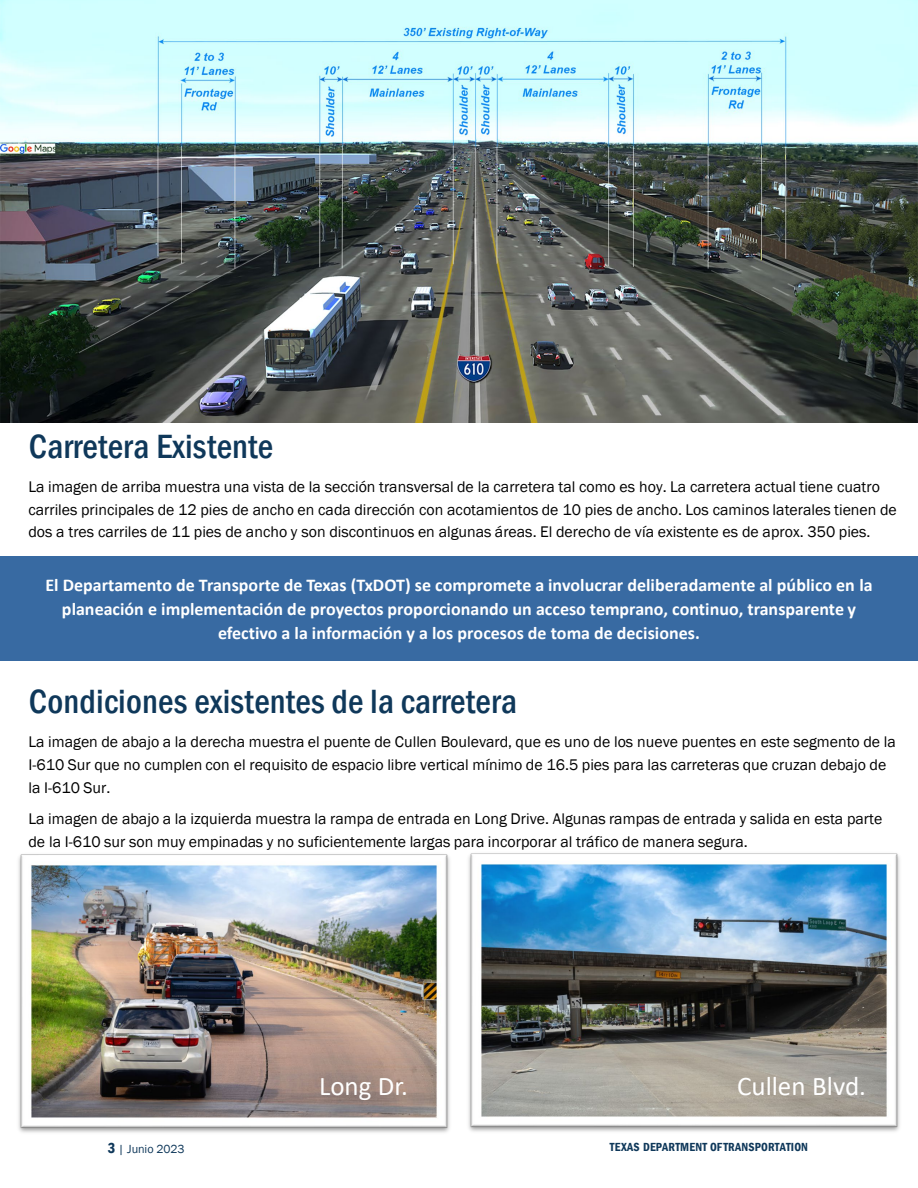
<style>
.page{position:relative;width:918px;height:1188px;background:#fff}
.page>*{position:absolute;margin:0;border:0;box-sizing:border-box;transform-origin:0 0}
.t1{font:500 condensed 34.5px "Franklin Gothic";letter-spacing:.005em;color:#0f385a}
.t2{font:27px "Calibri";color:#fff}
.t3{font:700 18px/24px "Calibri";color:#fff;text-align:center}
.t4{font:15.9px/22.6px "Franklin Gothic";color:#000}
.t5{font:600 condensed 12px "Franklin Gothic";letter-spacing:.015em;color:#0f385a}
.t6{font:12px "Franklin Gothic";letter-spacing:-.005em;color:#0f385a}
.s1{font-weight:600;font-stretch:condensed;font-size:15px}
</style>
<div class="page">
<div style="left:0;top:556px;width:918px;height:104px;background:#386aa2"></div>
<img style="left:468px;top:853px;width:432px;height:279px">
<img style="left:18px;top:854px;width:432px;height:279px">
<img style="left:0;top:0;width:918px;height:422px">
<p class="t1" style="left:29px;top:424px;width:246px">Carretera Existente</p>
<p class="t4" style="left:28px;top:476px;width:870px">La imagen de arriba muestra una vista de la sección transversal de la carretera tal como es hoy. La carretera actual tiene cuatro carriles principales de 12 pies de ancho en cada dirección con acotamientos de 10 pies de ancho. Los caminos laterales tienen de dos a tres carriles de 11 pies de ancho y son discontinuos en algunas áreas. El derecho de vía existente es de aprox. 350 pies.</p>
<p class="t3" style="left:45px;top:573px;width:829px">El Departamento de Transporte de Texas (TxDOT) se compromete a involucrar deliberadamente al público en la planeación e implementación de proyectos proporcionando un acceso temprano, continuo, transparente y efectivo a la información y a los procesos de toma de decisiones.</p>
<p class="t1" style="left:29px;top:679px;width:490px">Condiciones existentes de la carretera</p>
<p class="t4" style="left:28px;top:731px;width:869px">La imagen de abajo a la derecha muestra el puente de Cullen Boulevard, que es uno de los nueve puentes en este segmento de la<br>I-610 Sur que no cumplen con el requisito de espacio libre vertical mínimo de 16.5 pies para las carreteras que cruzan debajo de la I-610 Sur.</p>
<p class="t4" style="left:28px;top:808px;width:855px">La imagen de abajo a la izquierda muestra la rampa de entrada en Long Drive. Algunas rampas de entrada y salida en esta parte de la I-610 sur son muy empinadas y no suficientemente largas para incorporar al tráfico de manera segura.</p>
<p class="t2" style="left:319px;top:1067px;width:90px">Long Dr.</p>
<p class="t2" style="left:737px;top:1067px;width:131px">Cullen Blvd.</p>
<p class="t6" style="left:108px;top:1141px;width:78px"><span class="s1">3</span> | Junio 2023</p>
<p class="t5" style="left:610px;top:1139px;width:200px">TEXAS DEPARTMENT OFTRANSPORTATION</p>
</div>
